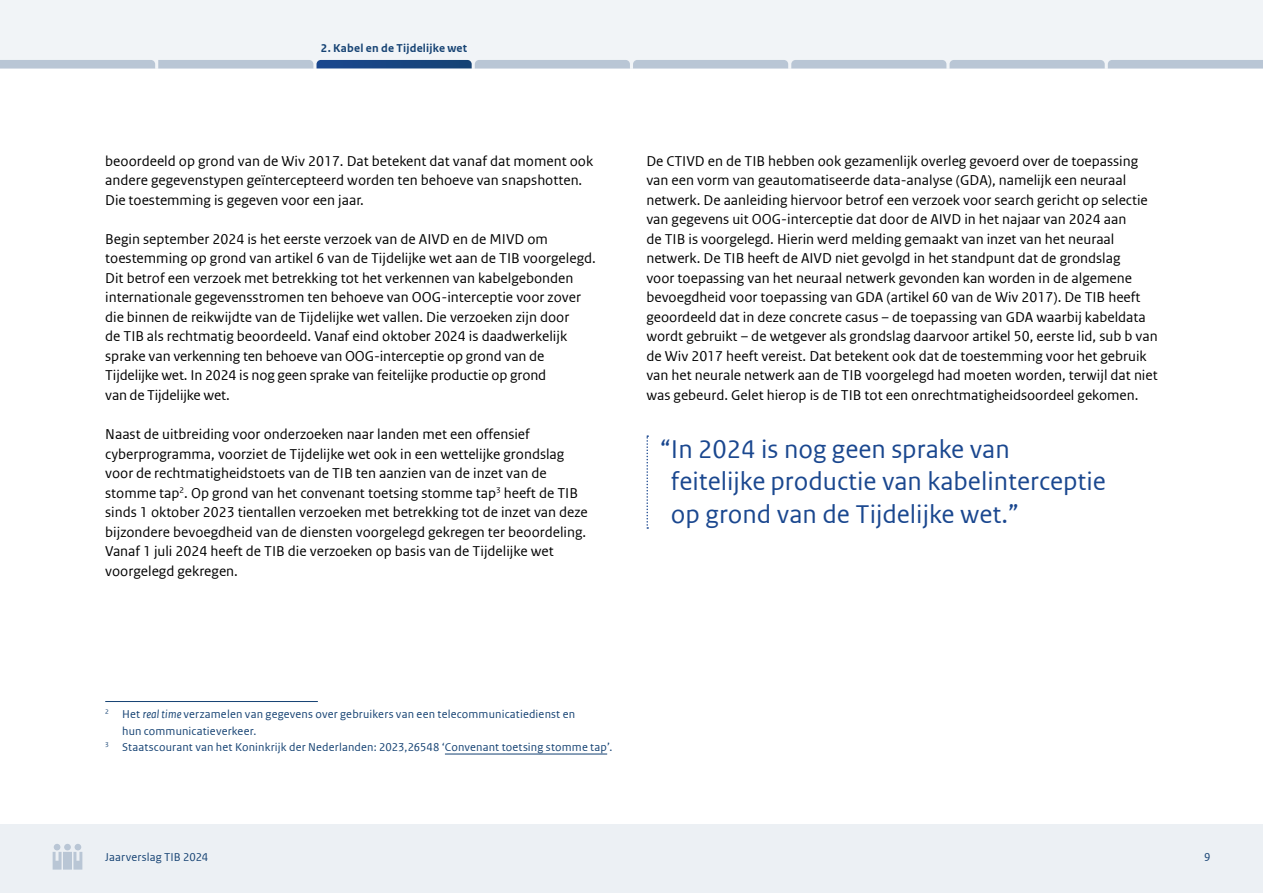
<style>
.page{position:relative;width:1263px;height:893px;background:#fff}
.page>*{position:absolute;margin:0;border:0;box-sizing:border-box;transform-origin:0 0}
.t1{font:27px/32.4px "Rijksoverheid Sans Web Text Regular 2";color:#1a478f}
.Body{font:15px/19.5px "Rijksoverheid Sans Web Text Regular 2";color:#000}
.Footnote{font:12px/16.5px "Rijksoverheid Sans Web Text Regular 2";letter-spacing:.015em;color:#154273}
.t2{font:700 12px "Rijksoverheid Sans Web Text";letter-spacing:.015em;color:#154273}
.s1{font-family:"Rijksoverheid Sans Web Text";font-style:italic}
</style>
<div class="page">
<div style="left:0;top:824px;width:1263px;height:69px;background:#ecf0f4"></div>
<svg style="left:53px;top:844px;width:29px;height:26px"></svg>
<div style="left:0;top:0;width:1263px;height:68px;background:#f1f4f7"></div>
<svg style="left:0;top:60px;width:1263px;height:8px;background:#a6b7cb"></svg>
<hr style="left:105px;top:701px;width:213px;height:1px;background:#154273">
<hr style="left:445px;top:754px;width:162px;height:1px;background:#154273">
<svg style="left:646px;top:435px;width:2px;height:94px"></svg>
<p class="t2" style="left:321px;top:41px;width:148px">2. Kabel en de Tijdelijke wet</p>
<p class="Body" style="left:105px;top:151px;width:489px">beoordeeld op grond van de Wiv 2017. Dat betekent dat vanaf dat moment ook andere gegevenstypen geïntercepteerd worden ten behoeve van snapshotten.<br>Die toestemming is gegeven voor een jaar.</p>
<p class="Body" style="left:105px;top:229px;width:492px">Begin september 2024 is het eerste verzoek van de AIVD en de MIVD om toestemming op grond van artikel 6 van de Tijdelijke wet aan de TIB voorgelegd.<br>Dit betrof een verzoek met betrekking tot het verkennen van kabelgebonden internationale gegevensstromen ten behoeve van OOG-interceptie voor zover die binnen de reikwijdte van de Tijdelijke wet vallen. Die verzoeken zijn door<br>de TIB als rechtmatig beoordeeld. Vanaf eind oktober 2024 is daadwerkelijk sprake van verkenning ten behoeve van OOG-interceptie op grond van de Tijdelijke wet. In 2024 is nog geen sprake van feitelijke productie op grond<br>van de Tijdelijke wet.</p>
<p class="Body" style="left:105px;top:424px;width:484px">Naast de uitbreiding voor onderzoeken naar landen met een offensief cyberprogramma, voorziet de Tijdelijke wet ook in een wettelijke grondslag voor de rechtmatigheidstoets van de TIB ten aanzien van de inzet van de stomme tap<sup>2</sup>. Op grond van het convenant toetsing stomme tap<sup>3</sup> heeft de TIB sinds 1 oktober 2023 tientallen verzoeken met betrekking tot de inzet van deze bijzondere bevoegdheid van de diensten voorgelegd gekregen ter beoordeling.<br>Vanaf 1 juli 2024 heeft de TIB die verzoeken op basis van de Tijdelijke wet voorgelegd gekregen.</p>
<p class="Body" style="left:646px;top:151px;width:513px">De CTIVD en de TIB hebben ook gezamenlijk overleg gevoerd over de toepassing van een vorm van geautomatiseerde data-analyse (GDA), namelijk een neuraal netwerk. De aanleiding hiervoor betrof een verzoek voor search gericht op selectie van gegevens uit OOG-interceptie dat door de AIVD in het najaar van 2024 aan<br>de TIB is voorgelegd. Hierin werd melding gemaakt van inzet van het neuraal netwerk. De TIB heeft de AIVD niet gevolgd in het standpunt dat de grondslag<br>voor toepassing van het neuraal netwerk gevonden kan worden in de algemene bevoegdheid voor toepassing van GDA (artikel 60 van de Wiv 2017). De TIB heeft geoordeeld dat in deze concrete casus – de toepassing van GDA waarbij kabeldata wordt gebruikt – de wetgever als grondslag daarvoor artikel 50, eerste lid, sub b van de Wiv 2017 heeft vereist. Dat betekent ook dat de toestemming voor het gebruik van het neurale netwerk aan de TIB voorgelegd had moeten worden, terwijl dat niet was gebeurd. Gelet hierop is de TIB tot een onrechtmatigheidsoordeel gekomen.</p>
<h1 class="t1" style="left:671px;top:433px;width:437px;text-indent:-11px">“In 2024 is nog geen sprake van feitelijke productie van kabelinterceptie op grond van de Tijdelijke wet.”</h1>
<p class="Footnote" style="left:122px;top:706px;width:454px;text-indent:-17px"><sup>2</sup> Het <span class="s1">real time</span> verzamelen van gegevens over gebruikers van een telecommunicatiedienst en hun communicatieverkeer.</p>
<p class="Footnote" style="left:105px;top:739px;width:509px"><sup>3</sup> Staatscourant van het Koninkrijk der Nederlanden: 2023,26548 ‘Convenant toetsing stomme tap’.</p>
<p class="Footnote" style="left:105px;top:849px;width:105px">Jaarverslag TIB 2024</p>
<p class="Footnote" style="left:1204px;top:849px;width:8px">9</p>
</div>
